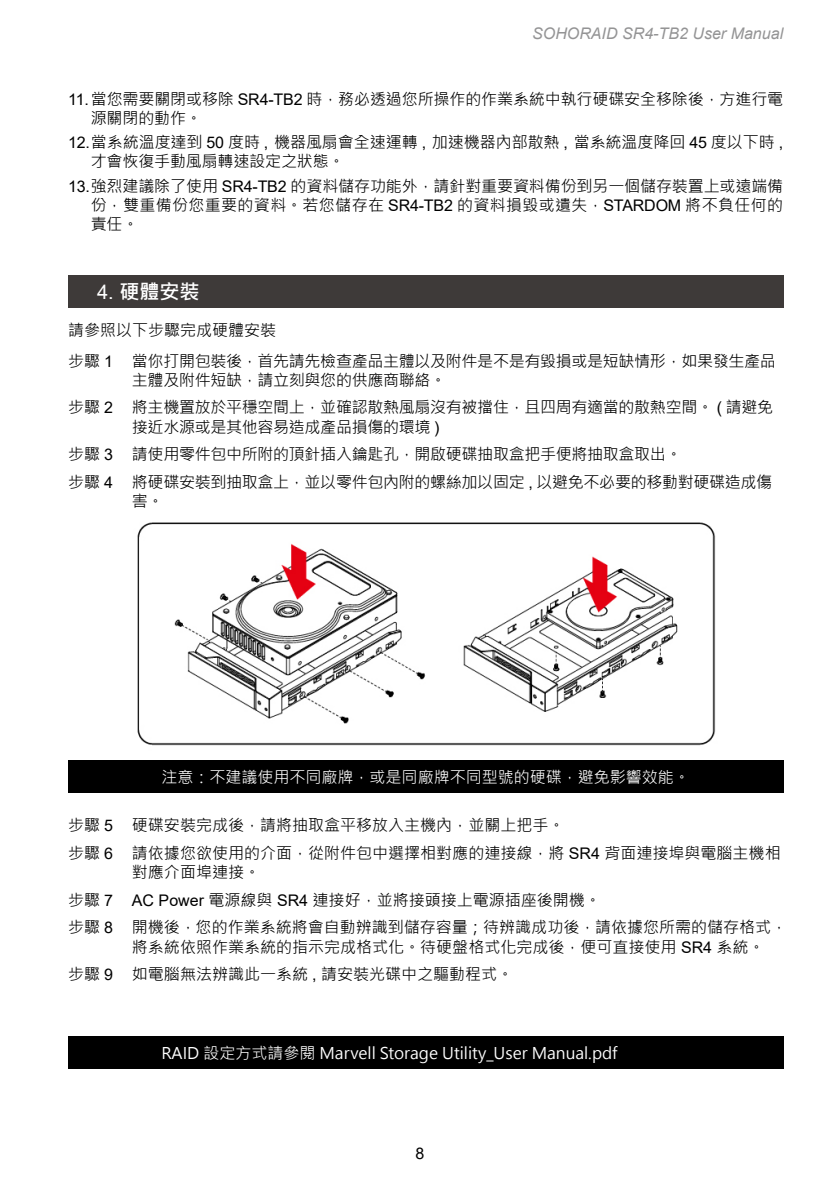
<style>
.page{position:relative;width:840px;height:1191px;background:#fff}
.page>*{position:absolute;margin:0;border:0;box-sizing:border-box;transform-origin:0 0}
.t1{font:700 20px "Microsoft Jheng Hei";color:#fff}
.t2{font:16px/27.8px "Microsoft Jheng Hei";letter-spacing:-.01em;color:#000}
.t3{font:16px "Microsoft Jheng Hei";color:#fff}
.t4{font:italic 16px "Arial";color:#949495}
.t5{font:16px "Arial";color:#000}
.s1{font-family:"Arial"}
.s2{font-family:"Arial";font-weight:400}
</style>
<div class="page">
<img style="left:137px;top:522px;width:579px;height:224px">
<div style="left:68px;top:760px;width:714px;height:32px;background:#000"></div>
<div style="left:68px;top:275px;width:714px;height:32px;background:#3e3a39"></div>
<div style="left:68px;top:1036px;width:714px;height:32px;background:#000"></div>
<p class="t4" style="left:532px;top:23px;width:252px">SOHORAID SR4-TB2 User Manual</p>
<p class="t2" style="left:91px;top:89px;width:693px;line-height:19.2px;text-indent:-23px"><span class="s1">11.</span> 當您需要關閉或移除 <span class="s1">SR4-TB2</span> 時，務必透過您所操作的作業系統中執行硬碟安全移除後，方進行電源關閉的動作。</p>
<p class="t2" style="left:91px;top:133px;width:693px;line-height:19.2px;text-indent:-23px"><span class="s1">12.</span> 當系統溫度達到 <span class="s1">50</span> 度時 <span class="s1">,</span> 機器風扇會全速運轉 <span class="s1">,</span> 加速機器內部散熱 <span class="s1">,</span> 當系統溫度降回 <span class="s1">45</span> 度以下時 <span class="s1">,</span>才會恢復手動風扇轉速設定之狀態。</p>
<p class="t2" style="left:91px;top:176px;width:693px;line-height:19.2px;text-align:justify;text-indent:-23px"><span class="s1">13.</span> 強烈建議除了使用 <span class="s1">SR4-TB2</span> 的資料儲存功能外，請針對重要資料備份到另一個儲存裝置上或遠端備份，雙重備份您重要的資料。若您儲存在 <span class="s1">SR4-TB2</span> 的資料損毀或遺失，<span class="s1">STARDOM</span> 將不負任何的責任。</p>
<p class="t1" style="left:97px;top:279px;width:104px"><span class="s2">4.</span> 硬體安裝</p>
<p class="t2" style="left:132px;top:314px;width:645px;line-height:31px;text-indent:-64px">請參照以下步驟完成硬體安裝<br>當你打開包裝後，首先請先檢查產品主體以及附件是不是有毀損或是短缺情形，如果發生產品</p>
<p class="t2" style="left:132px;top:366px;width:642px">主體及附件短缺，請立刻與您的供應商聯絡。<br>將主機置放於平穩空間上，並確認散熱風扇沒有被擋住，且四周有適當的散熱空間。 <span class="s1">(</span> 請避免</p>
<p class="t2" style="left:132px;top:413px;width:641px">接近水源或是其他容易造成產品損傷的環境 <span class="s1">)<br></span>請使用零件包中所附的頂針插入鑰匙孔，開啟硬碟抽取盒把手便將抽取盒取出。<br>將硬碟安裝到抽取盒上，並以零件包內附的螺絲加以固定 <span class="s1">,</span> 以避免不必要的移動對硬碟造成傷</p>
<p class="t2" style="left:132px;top:487px;width:33px">害。</p>
<p class="t2" style="left:68px;top:347px;width:46px">步驟 <span class="s1">1</span></p>
<p class="t2" style="left:68px;top:394px;width:46px">步驟 <span class="s1">2</span></p>
<p class="t2" style="left:68px;top:441px;width:46px">步驟 <span class="s1">3</span>步驟 <span class="s1">4</span></p>
<p class="t2" style="left:68px;top:811px;width:46px">步驟 <span class="s1">5</span>步驟 <span class="s1">6</span></p>
<p class="t2" style="left:68px;top:885px;width:46px">步驟 <span class="s1">7</span>步驟 <span class="s1">8</span></p>
<p class="t2" style="left:68px;top:960px;width:46px">步驟 <span class="s1">9</span></p>
<p class="t3" style="left:161px;top:767px;width:529px">注意：不建議使用不同廠牌，或是同廠牌不同型號的硬碟，避免影響效能。</p>
<p class="t2" style="left:132px;top:811px;width:650px">硬碟安裝完成後，請將抽取盒平移放入主機內，並關上把手。<br>請依據您欲使用的介面，從附件包中選擇相對應的連接線，將 <span class="s1">SR4</span> 背面連接埠與電腦主機相</p>
<p class="t2" style="left:132px;top:858px;width:656px">對應介面埠連接。<br><span class="s1">AC Power</span> 電源線與 <span class="s1">SR4</span> 連接好，並將接頭接上電源插座後開機。<br>開機後，您的作業系統將會自動辨識到儲存容量；待辨識成功後，請依據您所需的儲存格式，</p>
<p class="t2" style="left:132px;top:932px;width:634px">將系統依照作業系統的指示完成格式化。待硬盤格式化完成後，便可直接使用 <span class="s1">SR4</span> 系統。如電腦無法辨識此一系統 <span class="s1">,</span> 請安裝光碟中之驅動程式。</p>
<p class="t3" style="left:161px;top:1042px;width:457px">RAID 設定方式請參閱 Marvell Storage Utility_User Manual.pdf</p>
<p class="t5" style="left:415px;top:1142px;width:10px">8</p>
</div>
